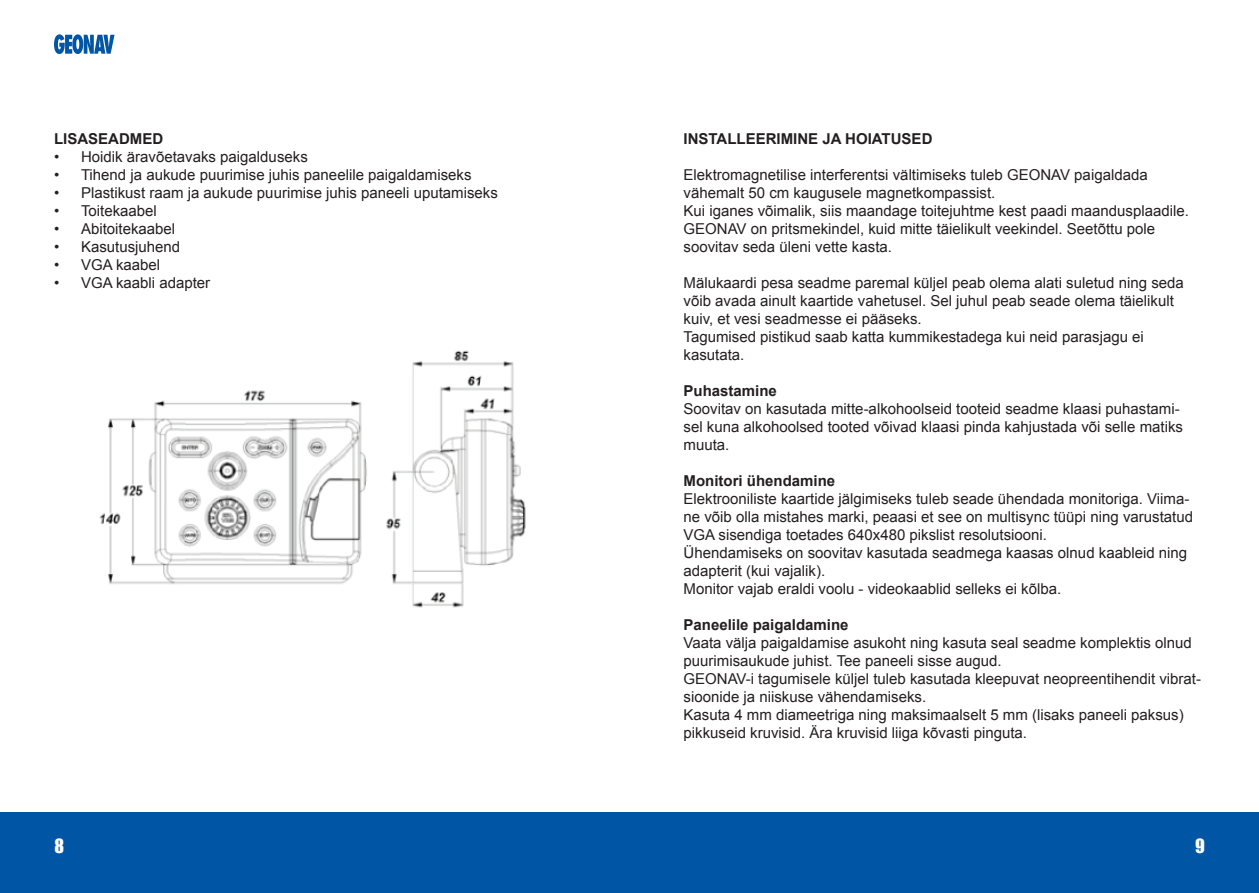
<style>
.page{position:relative;width:1259px;height:893px;background:#fff}
.page>*{position:absolute;margin:0;border:0;box-sizing:border-box;transform-origin:0 0}
.t1{font:18px "Impact";color:#fff}
.t2{font:15px/18px "Arial";color:#231f20}
.t3{font:700 15px "Arial";color:#231f20}
</style>
<div class="page">
<div style="left:0;top:812px;width:629px;height:81px;background:#0155a5"></div>
<svg style="left:54px;top:34px;width:60px;height:20px"></svg>
<div style="left:629px;top:812px;width:630px;height:81px;background:#0155a5"></div>
<img style="left:99px;top:350px;width:427px;height:258px">
<p class="t3" style="left:54px;top:131px;width:111px">LISASEADMED</p>
<p class="t2" style="left:81px;top:148px;width:418px">Hoidik äravõetavaks paigalduseks<br>Tihend ja aukude puurimise juhis paneelile paigaldamiseks<br>Plastikust raam ja aukude puurimise juhis paneeli uputamiseks<br>Toitekaabel<br>Abitoitekaabel<br>Kasutusjuhend<br>VGA kaabel<br>VGA kaabli adapter</p>
<p class="t2" style="left:54px;top:148px;width:7px;text-align:justify">• • • • • • • •</p>
<p class="t3" style="left:683px;top:131px;width:250px">INSTALLEERIMINE JA HOIATUSED</p>
<p class="t2" style="left:683px;top:166px;width:507px">Elektromagnetilise interferentsi vältimiseks tuleb GEONAV paigaldada vähemalt 50 cm kaugusele magnetkompassist.<br>Kui iganes võimalik, siis maandage toitejuhtme kest paadi maandusplaadile.<br>GEONAV on pritsmekindel, kuid mitte täielikult veekindel. Seetõttu pole soovitav seda üleni vette kasta.</p>
<p class="t2" style="left:683px;top:274px;width:502px">Mälukaardi pesa seadme paremal küljel peab olema alati suletud ning seda võib avada ainult kaartide vahetusel. Sel juhul peab seade olema täielikult kuiv, et vesi seadmesse ei pääseks.<br>Tagumised pistikud saab katta kummikestadega kui neid parasjagu ei kasutata.</p>
<p class="t3" style="left:683px;top:383px;width:95px">Puhastamine</p>
<p class="t2" style="left:683px;top:400px;width:501px">Soovitav on kasutada mitte-alkohoolseid tooteid seadme klaasi puhastami&shy;sel kuna alkohoolsed tooted võivad klaasi pinda kahjustada või selle matiks muuta.</p>
<p class="t3" style="left:683px;top:473px;width:153px">Monitori ühendamine</p>
<p class="t2" style="left:683px;top:490px;width:511px">Elektrooniliste kaartide jälgimiseks tuleb seade ühendada monitoriga. Viima&shy;ne võib olla mistahes marki, peaasi et see on multisync tüüpi ning varustatud VGA sisendiga toetades 640x480 pikslist resolutsiooni.<br>Ühendamiseks on soovitav kasutada seadmega kaasas olnud kaableid ning adapterit (kui vajalik).<br>Monitor vajab eraldi voolu - videokaablid selleks ei kõlba.</p>
<p class="t3" style="left:683px;top:617px;width:167px">Paneelile paigaldamine</p>
<p class="t2" style="left:683px;top:634px;width:519px">Vaata välja paigaldamise asukoht ning kasuta seal seadme komplektis olnud puurimisaukude juhist. Tee paneeli sisse augud.<br>GEONAV-i tagumisele küljel tuleb kasutada kleepuvat neopreentihendit vibrat&shy;sioonide ja niiskuse vähendamiseks.<br>Kasuta 4 mm diameetriga ning maksimaalselt 5 mm (lisaks paneeli paksus) pikkuseid kruvisid. Ära kruvisid liiga kõvasti pinguta.</p>
<p class="t1" style="left:55px;top:835px;width:11px">8</p>
<p class="t1" style="left:1195px;top:835px;width:11px">9</p>
</div>
